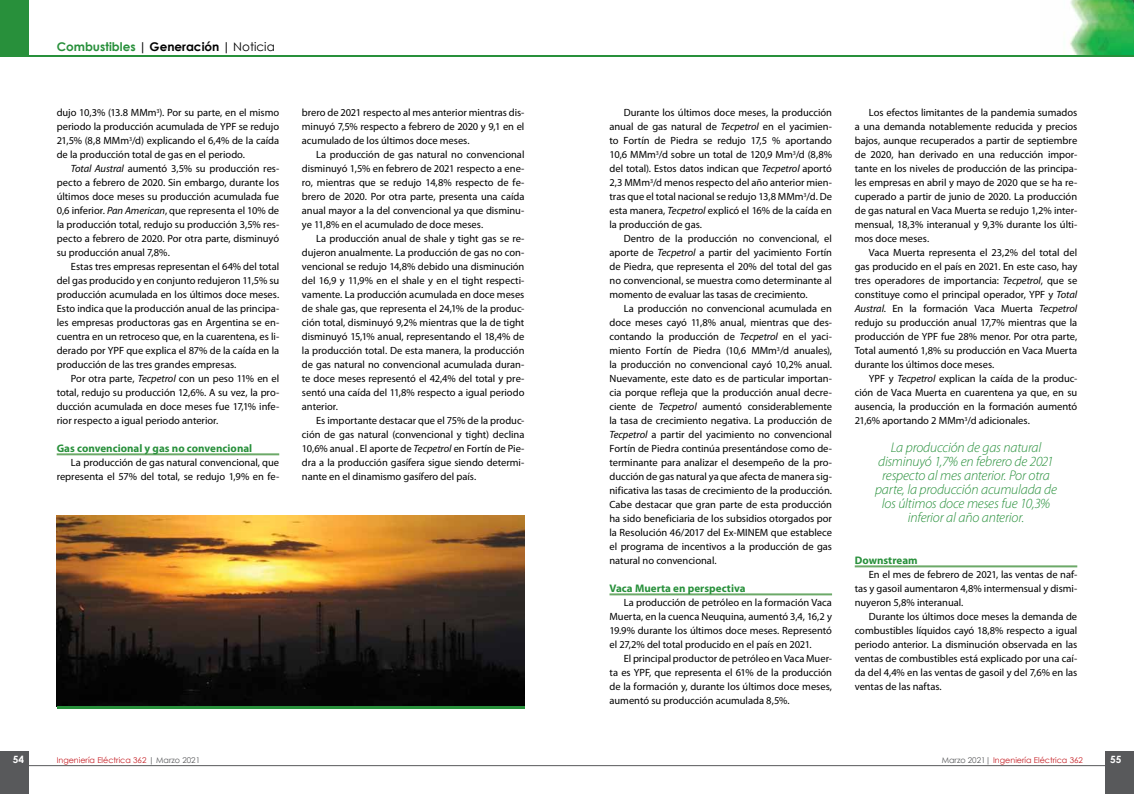
<style>
.page{position:relative;width:1134px;height:794px;background:#fff}
.page>*{position:absolute;margin:0;border:0;box-sizing:border-box;transform-origin:0 0}
.t1{font:italic 300 14px/14px "Myriad Pro";letter-spacing:-.015em;color:#28903b;text-align:center}
.t2{font:700 12px "Century Gothic";color:#28903b}
.t3{font:700 11px "Myriad Pro";color:#28903b}
.t4{font:10.5px/14px "Myriad Pro";letter-spacing:-.005em;color:#000;text-align:justify}
.t5{font:700 10px "Century Gothic";color:#fff}
.t6{font:8px "Century Gothic";color:#c61d23}
.s1{color:#000}
.s2{font-weight:400;color:#000}
.s3{font-style:italic}
.s4{color:#58595b}
</style>
<div class="page">
<div style="left:0;top:751px;width:28px;height:43px;background:#58595b"></div>
<hr style="left:0;top:765px;width:567px;height:1px;background:#58595b">
<hr style="left:567px;top:765px;width:567px;height:1px;background:#58595b">
<div style="left:1106px;top:751px;width:28px;height:43px;background:#58595b"></div>
<img style="left:1070px;top:0;width:64px;height:55px">
<hr style="left:567px;top:55px;width:567px;height:2px;background:#28903b">
<div style="left:0;top:0;width:28px;height:57px;background:#28903b"></div>
<hr style="left:0;top:55px;width:567px;height:2px;background:#28903b">
<hr style="left:57px;top:453px;width:222px;height:2px;background:#6ca968">
<hr style="left:609px;top:593px;width:223px;height:2px;background:#6ca968">
<hr style="left:855px;top:565px;width:222px;height:2px;background:#6ca968">
<img style="left:57px;top:516px;width:467px;height:190px">
<hr style="left:57px;top:706px;width:467px;height:3px;background:#28903b">
<p class="t2" style="left:57px;top:38px;width:220px">Combustibles <span class="s1">| Generación |</span> <span class="s2">Noticia</span></p>
<p class="t4" style="left:57px;top:106px;width:224px">dujo 10,3% (13.8 MMm<sup>3</sup>). Por su parte, en el mismo periodo la producción acumulada de YPF se redujo 21,5% (8,8 MMm<sup>3</sup>/d) explicando el 6,4% de la caída de la producción total de gas en el periodo.</p>
<p class="t4" style="left:57px;top:162px;width:224px;text-indent:14px"><span class="s3">Total Austral</span> aumentó 3,5% su producción res&shy;pecto a febrero de 2020. Sin embargo, durante los últimos doce meses su producción acumulada fue 0,6 inferior. <span class="s3">Pan American</span>, que representa el 10% de la producción total, redujo su producción 3,5% res&shy;pecto a febrero de 2020. Por otra parte, disminuyó su producción anual 7,8%.</p>
<p class="t4" style="left:57px;top:260px;width:224px;text-indent:14px">Estas tres empresas representan el 64% del total del gas producido y en conjunto redujeron 11,5% su producción acumulada en los últimos doce meses.<br>Esto indica que la producción anual de las principa&shy;les empresas productoras gas en Argentina se en&shy;cuentra en un retroceso que, en la cuarentena, es li&shy;derado por YPF que explica el 87% de la caída en la producción de las tres grandes empresas.</p>
<p class="t4" style="left:57px;top:372px;width:224px;text-indent:14px">Por otra parte, <span class="s3">Tecpetrol</span> con un peso 11% en el total, redujo su producción 12,6%. A su vez, la pro&shy;ducción acumulada en doce meses fue 17,1% infe&shy;rior respecto a igual periodo anterior.</p>
<p class="t3" style="left:57px;top:442px;width:197px">Gas convencional y gas no convencional</p>
<p class="t4" style="left:57px;top:456px;width:224px;text-align:right">La producción de gas natural convencional, que representa el 57% del total, se redujo 1,9% en fe-</p>
<p class="t4" style="left:302px;top:106px;width:224px">brero de 2021 respecto al mes anterior mientras dis&shy;minuyó 7,5% respecto a febrero de 2020 y 9,1 en el acumulado de los últimos doce meses.</p>
<p class="t4" style="left:302px;top:148px;width:224px;text-indent:14px">La producción de gas natural no convencional disminuyó 1,5% en febrero de 2021 respecto a ene&shy;ro, mientras que se redujo 14,8% respecto de fe&shy;brero de 2020. Por otra parte, presenta una caída anual mayor a la del convencional ya que disminu&shy;ye 11,8% en el acumulado de doce meses.</p>
<p class="t4" style="left:302px;top:232px;width:224px;text-indent:14px">La producción anual de shale y tight gas se re&shy;dujeron anualmente. La producción de gas no con&shy;vencional se redujo 14,8% debido una disminución del 16,9 y 11,9% en el shale y en el tight respecti&shy;vamente. La producción acumulada en doce meses de shale gas, que representa el 24,1% de la produc&shy;ción total, disminuyó 9,2% mientras que la de tight disminuyó 15,1% anual, representando el 18,4% de la producción total. De esta manera, la producción de gas natural no convencional acumulada duran&shy;te doce meses representó el 42,4% del total y pre&shy;sentó una caída del 11,8% respecto a igual periodo anterior.</p>
<p class="t4" style="left:302px;top:414px;width:224px;text-indent:14px">Es importante destacar que el 75% de la produc&shy;ción de gas natural (convencional y tight) declina 10,6% anual . El aporte de <span class="s3">Tecpetrol</span> en Fortín de Pie&shy;dra a la producción gasífera sigue siendo determi&shy;nante en el dinamismo gasífero del país.</p>
<p class="t4" style="left:609px;top:106px;width:224px;text-indent:14px">Durante los últimos doce meses, la producción anual de gas natural de <span class="s3">Tecpetrol</span> en el yacimien&shy;to Fortín de Piedra se redujo 17,5 % aportando 10,6 MMm<sup>3</sup>/d sobre un total de 120,9 Mm<sup>3</sup>/d (8,8% del total). Estos datos indican que <span class="s3">Tecpetrol</span> aportó 2,3 MMm<sup>3</sup>/d menos respecto del año anterior mien&shy;tras que el total nacional se redujo 13,8 MMm<sup>3</sup>/d. De esta manera, <span class="s3">Tecpetrol</span> explicó el 16% de la caída en la producción de gas.</p>
<p class="t4" style="left:609px;top:232px;width:224px;text-indent:14px">Dentro de la producción no convencional, el aporte de <span class="s3">Tecpetrol</span> a partir del yacimiento Fortín de Piedra, que representa el 20% del total del gas no convencional, se muestra como determinante al momento de evaluar las tasas de crecimiento.</p>
<p class="t4" style="left:609px;top:302px;width:224px;text-indent:14px">La producción no convencional acumulada en doce meses cayó 11,8% anual, mientras que des&shy;contando la producción de <span class="s3">Tecpetrol</span> en el yaci&shy;miento Fortín de Piedra (10,6 MMm<sup>3</sup>/d anuales), la producción no convencional cayó 10,2% anual.<br>Nuevamente, este dato es de particular importan&shy;cia porque refleja que la producción anual decre&shy;ciente de <span class="s3">Tecpetrol</span> aumentó considerablemente la tasa de crecimiento negativa. La producción de <span class="s3">Tecpetrol</span> a partir del yacimiento no convencional Fortín de Piedra continúa presentándose como de&shy;terminante para analizar el desempeño de la pro&shy;ducción de gas natural ya que afecta de manera sig&shy;nificativa las tasas de crecimiento de la producción.<br>Cabe destacar que gran parte de esta producción ha sido beneficiaria de los subsidios otorgados por la Resolución 46/2017 del Ex-MINEM que establece el programa de incentivos a la producción de gas natural no convencional.</p>
<p class="t3" style="left:609px;top:582px;width:138px">Vaca Muerta en perspectiva</p>
<p class="t4" style="left:609px;top:596px;width:224px;text-indent:14px">La producción de petróleo en la formación Vaca Muerta, en la cuenca Neuquina, aumentó 3,4, 16,2 y 19.9% durante los últimos doce meses. Representó el 27,2% del total producido en el país en 2021.</p>
<p class="t4" style="left:609px;top:652px;width:224px;text-indent:14px">El principal productor de petróleo en Vaca Muer&shy;ta es YPF, que representa el 61% de la producción de la formación y, durante los últimos doce meses, aumentó su producción acumulada 8,5%.</p>
<p class="t4" style="left:855px;top:106px;width:224px;text-indent:14px">Los efectos limitantes de la pandemia sumados a una demanda notablemente reducida y precios bajos, aunque recuperados a partir de septiembre de 2020, han derivado en una reducción impor&shy;tante en los niveles de producción de las principa&shy;les empresas en abril y mayo de 2020 que se ha re&shy;cuperado a partir de junio de 2020. La producción de gas natural en Vaca Muerta se redujo 1,2% inter&shy;mensual, 18,3% interanual y 9,3% durante los últi&shy;mos doce meses.</p>
<p class="t4" style="left:855px;top:246px;width:224px;text-indent:14px">Vaca Muerta representa el 23,2% del total del gas producido en el país en 2021. En este caso, hay tres operadores de importancia: <span class="s3">Tecpetrol</span>, que se constituye como el principal operador, YPF y <span class="s3">Total Austral</span>. En la formación Vaca Muerta <span class="s3">Tecpetrol </span>redujo su producción anual 17,7% mientras que la producción de YPF fue 28% menor. Por otra parte, Total aumentó 1,8% su producción en Vaca Muerta durante los últimos doce meses.</p>
<p class="t4" style="left:855px;top:372px;width:224px;text-indent:14px">YPF y <span class="s3">Tecpetrol</span> explican la caída de la produc&shy;ción de Vaca Muerta en cuarentena ya que, en su ausencia, la producción en la formación aumentó 21,6% aportando 2 MMm<sup>3</sup>/d adicionales.</p>
<h1 class="t1" style="left:875px;top:441px;width:183px">La producción de gas natural disminuyó 1,7% en febrero de 2021 respecto al mes anterior. Por otra parte, la producción acumulada de los últimos doce meses fue 10,3% inferior al año anterior.</h1>
<p class="t3" style="left:855px;top:554px;width:65px">Downstream</p>
<p class="t4" style="left:855px;top:568px;width:224px;text-indent:14px">En el mes de febrero de 2021, las ventas de naf&shy;tas y gasoil aumentaron 4,8% intermensual y dismi&shy;nuyeron 5,8% interanual.</p>
<p class="t4" style="left:855px;top:610px;width:224px;text-indent:14px">Durante los últimos doce meses la demanda de combustibles líquidos cayó 18,8% respecto a igual periodo anterior. La disminución observada en las ventas de combustibles está explicado por una caí&shy;da del 4,4% en las ventas de gasoil y del 7,6% en las ventas de las naftas.</p>
<p class="t5" style="left:13px;top:751px;width:13px">54</p>
<p class="t6" style="left:57px;top:754px;width:145px">Ingeniería Eléctrica 362 <span class="s4">| Marzo 2021</span></p>
<p class="t6" style="left:942px;top:754px;width:143px"><span class="s4">Marzo 2021|</span> Ingeniería Eléctrica 362</p>
<p class="t5" style="left:1110px;top:751px;width:13px">55</p>
</div>
